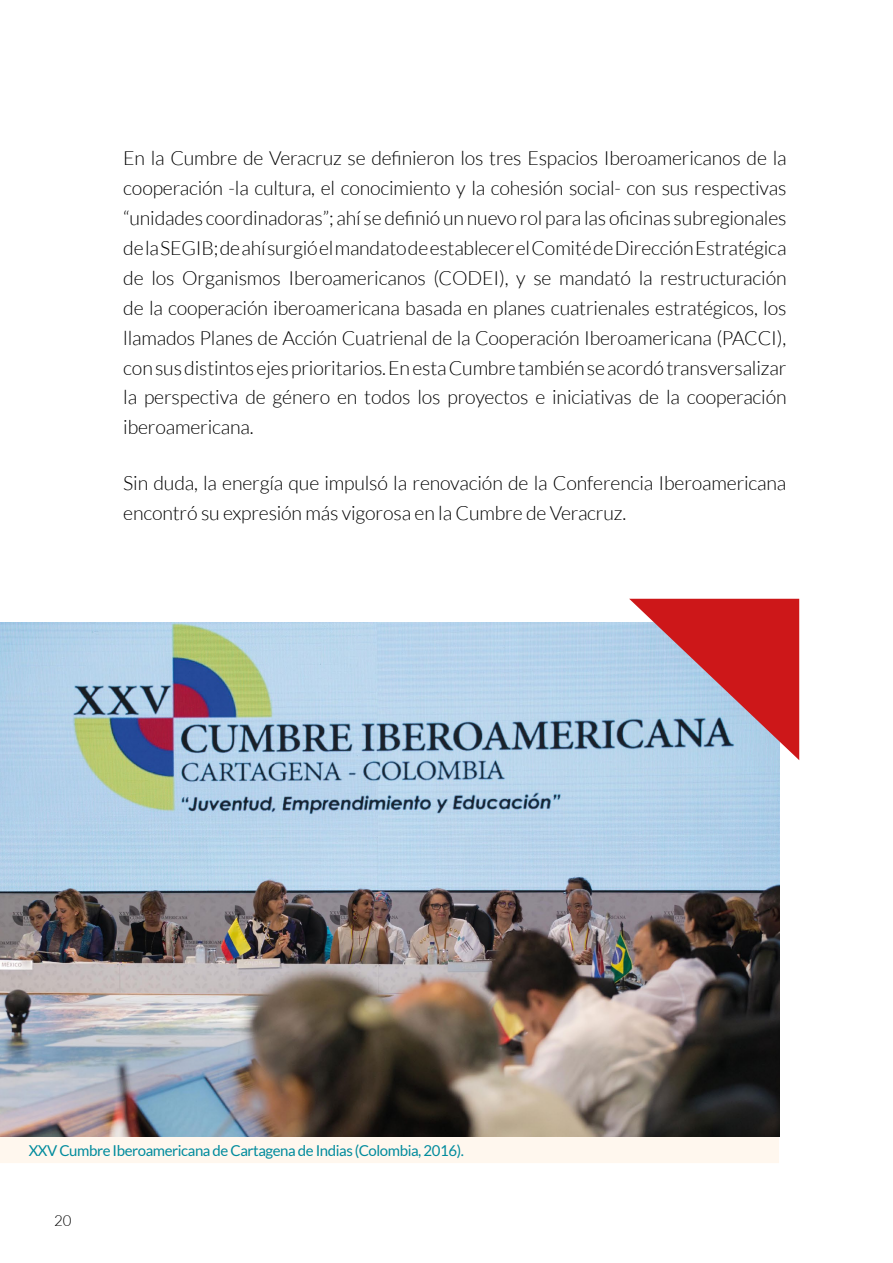
<style>
.page{position:relative;width:893px;height:1263px;background:#fff}
.page>*{position:absolute;margin:0;border:0;box-sizing:border-box;transform-origin:0 0}
.t1{font:300 19.5px/30px "Lato";letter-spacing:-.01em;color:#000;text-align:justify}
.t2{font:15px "Lato";letter-spacing:-.03em;color:#008b9d}
.t3{font:300 15px "Lato";color:#000}
</style>
<div class="page">
<div style="left:0;top:1137px;width:779px;height:26px;background:#fff7ee"></div>
<img style="left:0;top:622px;width:779px;height:515px">
<svg style="left:629px;top:599px;width:170px;height:161px;background:#ba6f7c"></svg>
<p class="t1" style="left:123px;top:143px;width:665px">En la Cumbre de Veracruz se definieron los tres Espacios Iberoamericanos de la cooperación -la cultura, el conocimiento y la cohesión social- con sus respectivas “unidades coordinadoras”; ahí se definió un nuevo rol para las oficinas subregionales de la SEGIB; de ahí surgió el mandato de establecer el Comité de Dirección Estratégica de los Organismos Iberoamericanos (CODEI), y se mandató la restructuración de la cooperación iberoamericana basada en planes cuatrienales estratégicos, los llamados Planes de Acción Cuatrienal de la Cooperación Iberoamericana (PACCI), con sus distintos ejes prioritarios. En esta Cumbre también se acordó transversalizar la perspectiva de género en todos los proyectos e iniciativas de la cooperación iberoamericana.</p>
<p class="t1" style="left:123px;top:468px;width:665px">Sin duda, la energía que impulsó la renovación de la Conferencia Iberoamericana encontró su expresión más vigorosa en la Cumbre de Veracruz.</p>
<p class="t2" style="left:29px;top:1142px;width:437px">XXV Cumbre Iberoamericana de Cartagena de Indias (Colombia, 2016).</p>
<p class="t3" style="left:54px;top:1213px;width:19px">20</p>
</div>
